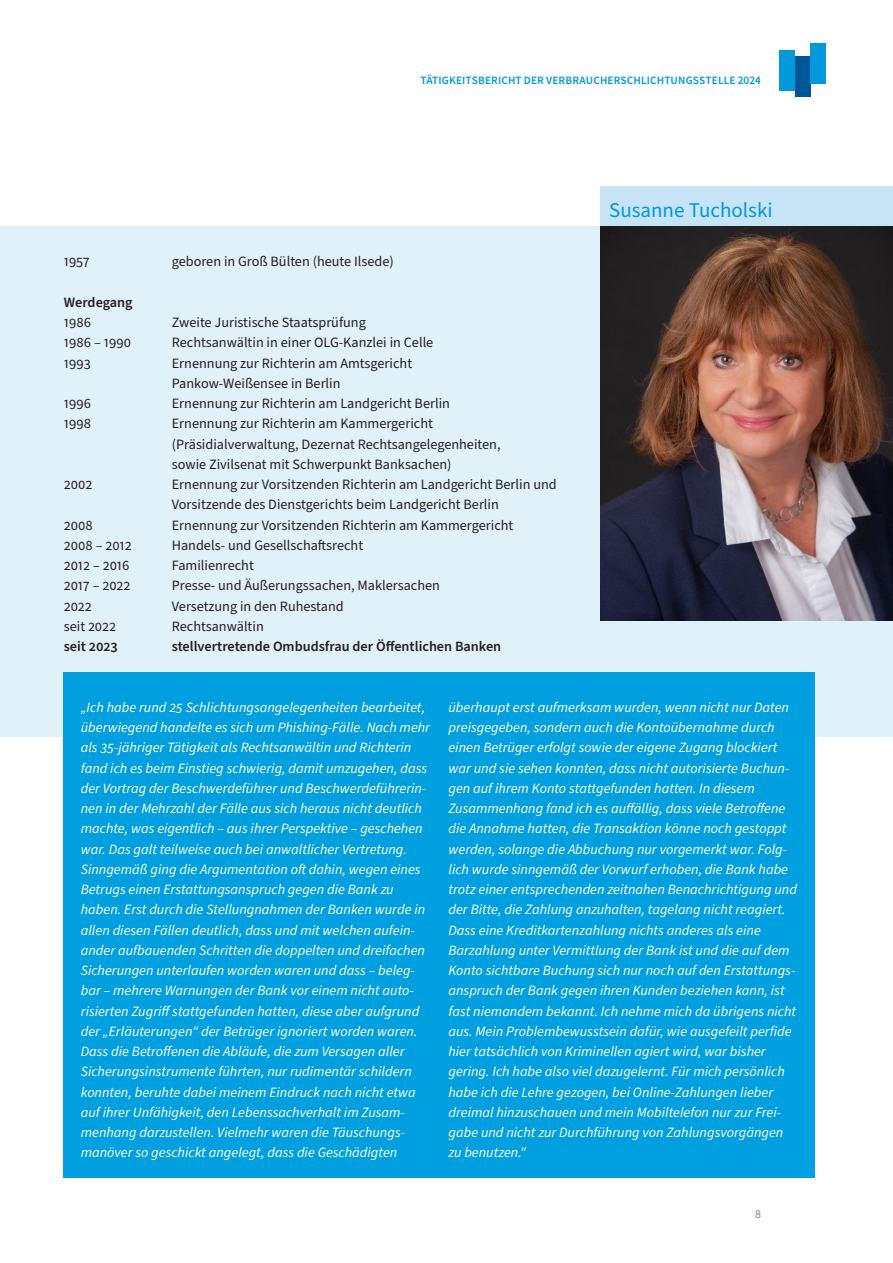
<style>
.page{position:relative;width:893px;height:1263px;background:#fff}
.page>*{position:absolute;margin:0;border:0;box-sizing:border-box;transform-origin:0 0}
._04_Subhead_Semibold_14_18_CYAN{font:21px "Source Sans Pro";color:#0099dc}
._05_1_Fließ_linksbündig{font:italic 14.25px/20.2px "Source Sans Pro";color:#fff}
._05_1_Fließ_linksbündig-2{font:14.25px/20.2px "Source Sans Pro";color:#231f20}
._05_1_Fließ_linksbündig-3{font:600 14.25px "Source Sans Pro";color:#231f20}
.t1{font:12px "Source Sans Pro";color:#808285}
.t2{font:600 11.25px "Source Sans Pro";letter-spacing:.01em;color:#0099dc}
</style>
<div class="page">
<div style="left:0;top:226px;width:893px;height:511px;background:#e1f1fa"></div>
<div style="left:600px;top:186px;width:293px;height:40px;background:#c7e3f6"></div>
<img style="left:601px;top:226px;width:292px;height:395px">
<div style="left:64px;top:672px;width:751px;height:506px;background:#009fdf"></div>
<div style="left:779px;top:50px;width:16px;height:40px;background:#0099dc"></div>
<div style="left:795px;top:56px;width:15px;height:40px;background:#005798"></div>
<div style="left:810px;top:44px;width:16px;height:40px;background:#0099dc"></div>
<p class="t2" style="left:421px;top:73px;width:342px">TÄTIGKEITSBERICHT DER VERBRAUCHERSCHLICHTUNGSSTELLE 2024</p>
<p class="_05_1_Fließ_linksbündig-2" style="left:64px;top:252px;width:28px">1957</p>
<p class="_05_1_Fließ_linksbündig-2" style="left:172px;top:252px;width:224px">geboren in Groß Bülten (heute Ilsede)</p>
<p class="_05_1_Fließ_linksbündig-3" style="left:64px;top:293px;width:70px">Werdegang</p>
<p class="_05_1_Fließ_linksbündig-2" style="left:64px;top:313px;width:29px">1986</p>
<p class="_05_1_Fließ_linksbündig-2" style="left:172px;top:313px;width:196px">Zweite Juristische Staatsprüfung</p>
<p class="_05_1_Fließ_linksbündig-2" style="left:64px;top:333px;width:69px">1986 – 1990</p>
<p class="_05_1_Fließ_linksbündig-2" style="left:172px;top:333px;width:263px">Rechtsanwältin in einer OLG-Kanzlei in Celle</p>
<p class="_05_1_Fließ_linksbündig-2" style="left:64px;top:353px;width:28px">1993</p>
<p class="_05_1_Fließ_linksbündig-2" style="left:172px;top:353px;width:242px">Ernennung zur Richterin am Amtsgericht<br>Pankow-Weißensee in Berlin</p>
<p class="_05_1_Fließ_linksbündig-2" style="left:64px;top:394px;width:29px">1996</p>
<p class="_05_1_Fließ_linksbündig-2" style="left:172px;top:394px;width:280px">Ernennung zur Richterin am Landgericht Berlin</p>
<p class="_05_1_Fließ_linksbündig-2" style="left:64px;top:414px;width:29px">1998</p>
<p class="_05_1_Fließ_linksbündig-2" style="left:172px;top:414px;width:330px">Ernennung zur Richterin am Kammergericht (Präsidialverwaltung, Dezernat Rechtsangelegenheiten, sowie Zivilsenat mit Schwerpunkt Banksachen)</p>
<p class="_05_1_Fließ_linksbündig-2" style="left:64px;top:475px;width:30px">2002</p>
<p class="_05_1_Fließ_linksbündig-2" style="left:172px;top:475px;width:386px">Ernennung zur Vorsitzenden Richterin am Landgericht Berlin und<br>Vorsitzende des Dienstgerichts beim Landgericht Berlin</p>
<p class="_05_1_Fließ_linksbündig-2" style="left:64px;top:515px;width:31px">2008</p>
<p class="_05_1_Fließ_linksbündig-2" style="left:172px;top:515px;width:343px">Ernennung zur Vorsitzenden Richterin am Kammergericht</p>
<p class="_05_1_Fließ_linksbündig-2" style="left:64px;top:535px;width:70px">2008 – 2012</p>
<p class="_05_1_Fließ_linksbündig-2" style="left:172px;top:535px;width:193px">Handels- und Gesellschaftsrecht</p>
<p class="_05_1_Fließ_linksbündig-2" style="left:64px;top:556px;width:67px">2012 – 2016</p>
<p class="_05_1_Fließ_linksbündig-2" style="left:172px;top:556px;width:84px">Familienrecht</p>
<p class="_05_1_Fließ_linksbündig-2" style="left:64px;top:576px;width:68px">2017 – 2022</p>
<p class="_05_1_Fließ_linksbündig-2" style="left:172px;top:576px;width:270px">Presse- und Äußerungssachen, Maklersachen</p>
<p class="_05_1_Fließ_linksbündig-2" style="left:64px;top:596px;width:30px">2022</p>
<p class="_05_1_Fließ_linksbündig-2" style="left:172px;top:596px;width:173px">Versetzung in den Ruhestand</p>
<p class="_05_1_Fließ_linksbündig-2" style="left:64px;top:616px;width:54px">seit 2022</p>
<p class="_05_1_Fließ_linksbündig-2" style="left:172px;top:616px;width:93px">Rechtsanwältin</p>
<p class="_05_1_Fließ_linksbündig-3" style="left:64px;top:637px;width:56px">seit 2023</p>
<p class="_05_1_Fließ_linksbündig-3" style="left:172px;top:637px;width:331px">stellvertretende Ombudsfrau der Öffentlichen Banken</p>
<p class="_04_Subhead_Semibold_14_18_CYAN" style="left:609px;top:196px;width:165px">Susanne Tucholski</p>
<p class="_05_1_Fließ_linksbündig" style="left:81px;top:697px;width:351px">„Ich habe rund 25 Schlichtungsangelegenheiten bearbeitet, überwiegend handelte es sich um Phishing-Fälle. Nach mehr als 35-jähriger Tätigkeit als Rechtsanwältin und Richterin fand ich es beim Einstieg schwierig, damit umzugehen, dass der Vortrag der Beschwerdeführer und Beschwerdeführerin&shy;nen in der Mehrzahl der Fälle aus sich heraus nicht deutlich machte, was eigentlich – aus ihrer Perspektive – geschehen war. Das galt teilweise auch bei anwaltlicher Vertretung.<br>Sinngemäß ging die Argumentation oft dahin, wegen eines Betrugs einen Erstattungsanspruch gegen die Bank zu haben. Erst durch die Stellungnahmen der Banken wurde in allen diesen Fällen deutlich, dass und mit welchen aufein&shy;ander aufbauenden Schritten die doppelten und dreifachen Sicherungen unterlaufen worden waren und dass – beleg&shy;bar – mehrere Warnungen der Bank vor einem nicht auto&shy;risierten Zugriff stattgefunden hatten, diese aber aufgrund der „Erläuterungen“ der Betrüger ignoriert worden waren.<br>Dass die Betroffenen die Abläufe, die zum Versagen aller Sicherungsinstrumente führten, nur rudimentär schildern konnten, beruhte dabei meinem Eindruck nach nicht etwa auf ihrer Unfähigkeit, den Lebenssachverhalt im Zusam&shy;menhang darzustellen. Vielmehr waren die Täuschungs&shy;manöver so geschickt angelegt, dass die Geschädigten</p>
<p class="_05_1_Fließ_linksbündig" style="left:448px;top:697px;width:350px">überhaupt erst aufmerksam wurden, wenn nicht nur Daten preisgegeben, sondern auch die Kontoübernahme durch einen Betrüger erfolgt sowie der eigene Zugang blockiert war und sie sehen konnten, dass nicht autorisierte Buchun&shy;gen auf ihrem Konto stattgefunden hatten. In diesem Zusammenhang fand ich es auffällig, dass viele Betroffene die Annahme hatten, die Transaktion könne noch gestoppt werden, solange die Abbuchung nur vorgemerkt war. Folg&shy;lich wurde sinngemäß der Vorwurf erhoben, die Bank habe trotz einer entsprechenden zeitnahen Benachrichtigung und der Bitte, die Zahlung anzuhalten, tagelang nicht reagiert.<br>Dass eine Kreditkartenzahlung nichts anderes als eine Barzahlung unter Vermittlung der Bank ist und die auf dem Konto sichtbare Buchung sich nur noch auf den Erstattungs&shy;anspruch der Bank gegen ihren Kunden beziehen kann, ist fast niemandem bekannt. Ich nehme mich da übrigens nicht aus. Mein Problembewusstsein dafür, wie ausgefeilt perfide hier tatsächlich von Kriminellen agiert wird, war bisher gering. Ich habe also viel dazugelernt. Für mich persönlich habe ich die Lehre gezogen, bei Online-Zahlungen lieber dreimal hinzuschauen und mein Mobiltelefon nur zur Frei&shy;gabe und nicht zur Durchführung von Zahlungsvorgängen zu benutzen."</p>
<p class="t1" style="left:755px;top:1206px;width:7px">8</p>
</div>
